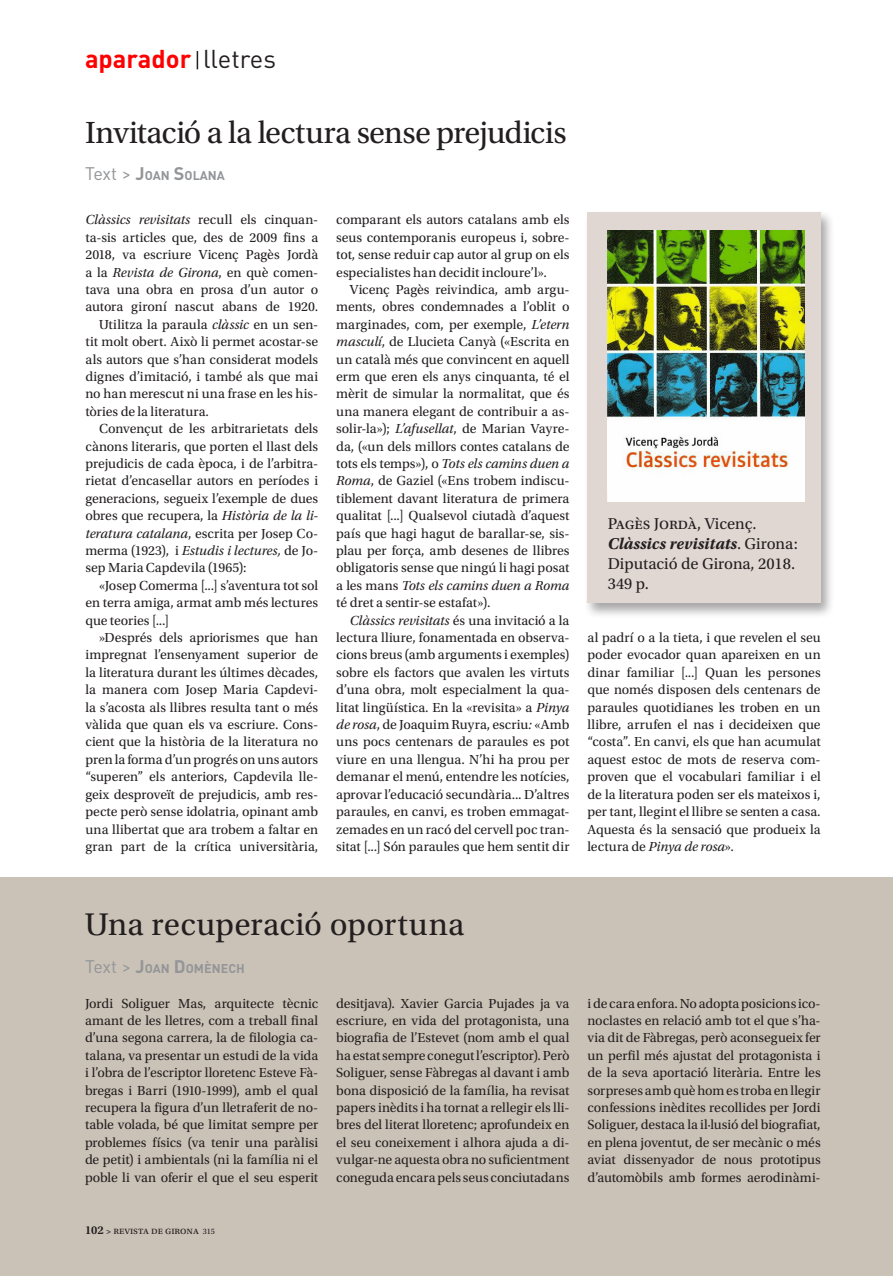
<style>
.page{position:relative;width:893px;height:1276px;background:#fff}
.page>*{position:absolute;margin:0;border:0;box-sizing:border-box;transform-origin:0 0}
.TÍTOLS_APARADOR{font:33px "Utopia Std";color:#231f20}
.TÍTOLS_APARADOR-2{font:32.25px "Utopia Std";color:#231f20}
.TÍTOLS_SECCIONS{font:700 25.5px "DIN Pro";color:#f00}
.Fitxa_tècnica_APARAD{font:16.5px/19.8px "Utopia Std";color:#231f20}
.t1{font:13.8px/17.4px "Utopia Std";letter-spacing:-.01em;color:#231f20;text-align:justify}
.t2{font:italic 13.8px "Utopia Std";letter-spacing:-.005em;color:#231f20}
.AUTOR__Text_i_Foto{font:700 12.6px "DIN Pro";color:#939598}
.t3{font:10.5px "Utopia Std";color:#231f20}
.s1{font-weight:400;color:#231f20}
.s2{font-weight:400;font-size:18px}
.s3{font-size:18px}
.s4{font-style:normal}
.s5{font-style:italic}
.s6{font-weight:700;font-style:italic}
.s7{font-weight:600;font-size:12px}
.s8{font-weight:600;font-size:9px}
.s9{font-size:8.25px}
</style>
<div class="page">
<div style="left:0;top:877px;width:893px;height:399px;background:#cbc2b7"></div>
<div style="left:584px;top:210px;width:251px;height:408px;background:#231f20;opacity:.4"></div>
<div style="left:587px;top:213px;width:234px;height:390px;background:#e1d7d2"></div>
<svg style="left:197px;top:51px;width:1px;height:18px"></svg>
<img style="left:608px;top:230px;width:197px;height:271px">
<p class="TÍTOLS_SECCIONS" style="left:85px;top:38px;width:192px">aparador <span class="s1">lletres</span></p>
<p class="TÍTOLS_APARADOR-2" style="left:85px;top:115px;width:483px">Invitació a la lectura sense prejudicis</p>
<p class="AUTOR__Text_i_Foto" style="left:85px;top:165px;width:141px"><span class="s2">Text &gt;</span> <span class="s3">J</span>OAN <span class="s3">S</span>OLANA</p>
<p class="t2" style="left:85px;top:212px;width:234px">Clàssics revisitats <span class="s4">recull els cinquan-</span></p>
<p class="t1" style="left:85px;top:229px;width:234px">ta-sis articles que, des de 2009 fins a</p>
<p class="t1" style="left:85px;top:246px;width:234px">2018, va escriure Vicenç Pagès Jordà</p>
<p class="t1" style="left:85px;top:264px;width:234px">a la <span class="s5">Revista de Girona</span>, en què comen-</p>
<p class="t1" style="left:85px;top:281px;width:234px">tava una obra en prosa d’un autor o</p>
<p class="t1" style="left:85px;top:298px;width:234px">autora gironí nascut abans de 1920.</p>
<p class="t1" style="left:99px;top:316px;width:221px">Utilitza la paraula <span class="s5">clàssic</span> en un sen-</p>
<p class="t1" style="left:85px;top:333px;width:234px">tit molt obert. Això li permet acostar-se</p>
<p class="t1" style="left:85px;top:351px;width:234px">als autors que s’han considerat models</p>
<p class="t1" style="left:85px;top:368px;width:234px">dignes d’imitació, i també als que mai</p>
<p class="t1" style="left:85px;top:385px;width:234px">no han merescut ni una frase en les his-</p>
<p class="t1" style="left:85px;top:403px;width:125px">tòries de la literatura.</p>
<p class="t1" style="left:85px;top:420px;width:234px;text-indent:14px">Convençut de les arbitrarietats dels cànons literaris, que porten el llast dels prejudicis de cada època, i de l’arbitra&shy;rietat d’encasellar autors en períodes i generacions, segueix l’exemple de dues obres que recupera, la <span class="s5">Història de la li&shy;teratura catalana</span>, escrita per Josep Co&shy;merma (1923), i <span class="s5">Estudis i lectures,</span> de Jo&shy;sep Maria Capdevila (1965):</p>
<p class="t1" style="left:85px;top:577px;width:234px;text-indent:14px">«Josep Comerma [...] s’aventura tot sol en terra amiga, armat amb més lectures que teories [...]</p>
<p class="t1" style="left:85px;top:629px;width:234px;text-indent:14px">»Després dels apriorismes que han impregnat l’ensenyament superior de la literatura durant les últimes dècades, la manera com Josep Maria Capdevi&shy;la s’acosta als llibres resulta tant o més vàlida que quan els va escriure. Cons&shy;cient que la història de la literatura no pren la forma d’un progrés on uns autors “superen” els anteriors, Capdevila lle&shy;geix desproveït de prejudicis, amb res&shy;pecte però sense idolatria, opinant amb una llibertat que ara trobem a faltar en gran part de la crítica universitària,</p>
<p class="t1" style="left:336px;top:211px;width:235px">comparant els autors catalans amb els seus contemporanis europeus i, sobre&shy;tot, sense reduir cap autor al grup on els especialistes han decidit incloure’l».</p>
<p class="t1" style="left:336px;top:281px;width:235px;text-indent:14px">Vicenç Pagès reivindica, amb argu&shy;ments, obres condemnades a l’oblit o marginades, com, per exemple, <span class="s5">L’etern masculí</span>, de Llucieta Canyà («Escrita en un català més que convincent en aquell erm que eren els anys cinquanta, té el mèrit de simular la normalitat, que és una manera elegant de contribuir a as&shy;solir-la»); <span class="s5">L’afusellat</span>, de Marian Vayre&shy;da, («un dels millors contes catalans de tots els temps»), o <span class="s5">Tots els camins duen a Roma</span>, de Gaziel («Ens trobem indiscu&shy;tiblement davant literatura de primera qualitat [...] Qualsevol ciutadà d’aquest país que hagi hagut de barallar-se, sis&shy;plau per força, amb desenes de llibres obligatoris sense que ningú li hagi posat a les mans <span class="s5">Tots els camins duen a Roma </span>té dret a sentir-se estafat»).</p>
<p class="t1" style="left:336px;top:612px;width:235px;text-indent:14px"><span class="s5">Clàssics revisitats</span> és una invitació a la lectura lliure, fonamentada en observa&shy;cions breus (amb arguments i exemples) sobre els factors que avalen les virtuts d’una obra, molt especialment la qua&shy;litat lingüística. En la «revisita» a <span class="s5">Pinya de rosa</span>, de Joaquim Ruyra, escriu<span class="s5">:</span> «Amb uns pocs centenars de paraules es pot viure en una llengua. N’hi ha prou per demanar el menú, entendre les notícies, aprovar l’educació secundària... D’altres paraules, en canvi, es troben emmagat&shy;zemades en un racó del cervell poc tran&shy;sitat [...] Són paraules que hem sentit dir</p>
<p class="Fitxa_tècnica_APARAD" style="left:608px;top:514px;width:192px">Pagès Jordà, Vicenç.<br><span class="s6">Clàssics revisitats</span>. Girona:<br>Diputació de Girona, 2018.<br>349 p.</p>
<p class="t1" style="left:587px;top:629px;width:235px">al padrí o a la tieta, i que revelen el seu poder evocador quan apareixen en un dinar familiar [...] Quan les persones que només disposen dels centenars de paraules quotidianes les troben en un llibre, arrufen el nas i decideixen que “costa”. En canvi, els que han acumulat aquest estoc de mots de reserva com&shy;proven que el vocabulari familiar i el de la literatura poden ser els mateixos i, per tant, llegint el llibre se senten a casa.<br>Aquesta és la sensació que produeix la lectura de <span class="s5">Pinya de rosa</span>».</p>
<p class="TÍTOLS_APARADOR" style="left:85px;top:906px;width:381px">Una recuperació oportuna</p>
<p class="AUTOR__Text_i_Foto" style="left:85px;top:957px;width:161px"><span class="s2">Text &gt;</span> <span class="s3">J</span>OAN <span class="s3">D</span>OMÈNECH</p>
<p class="t1" style="left:336px;top:994px;width:235px">desitjava). Xavier Garcia Pujades ja va escriure, en vida del protagonista, una biografia de l’Estevet (nom amb el qual ha estat sempre conegut l’escriptor). Però Soliguer, sense Fàbregas al davant i amb bona disposició de la família, ha revisat papers inèdits i ha tornat a rellegir els lli&shy;bres del literat lloretenc; aprofundeix en el seu coneixement i alhora ajuda a di&shy;vulgar-ne aquesta obra no suficientment coneguda encara pels seus conciutadans</p>
<p class="t1" style="left:85px;top:994px;width:235px">Jordi Soliguer Mas, arquitecte tècnic amant de les lletres, com a treball final d’una segona carrera, la de filologia ca&shy;talana, va presentar un estudi de la vida i l’obra de l’escriptor lloretenc Esteve Fà&shy;bregas i Barri (1910-1999), amb el qual recupera la figura d’un lletraferit de no&shy;table volada, bé que limitat sempre per problemes físics (va tenir una paràlisi de petit) i ambientals (ni la família ni el poble li van oferir el que el seu esperit</p>
<p class="t1" style="left:587px;top:994px;width:235px">i de cara enfora. No adopta posicions ico&shy;noclastes en relació amb tot el que s’ha&shy;via dit de Fàbregas, però aconsegueix fer un perfil més ajustat del protagonista i de la seva aportació literària. Entre les sorpreses amb què hom es troba en llegir confessions inèdites recollides per Jordi Soliguer, destaca la il·lusió del biografiat, en plena joventut, de ser mecànic o més aviat dissenyador de nous prototipus d’automòbils amb formes aerodinàmi-</p>
<p class="t3" style="left:85px;top:1224px;width:132px"><span class="s7">102</span> <span class="s8">&gt;</span> revista de girona <span class="s9">315</span></p>
</div>
